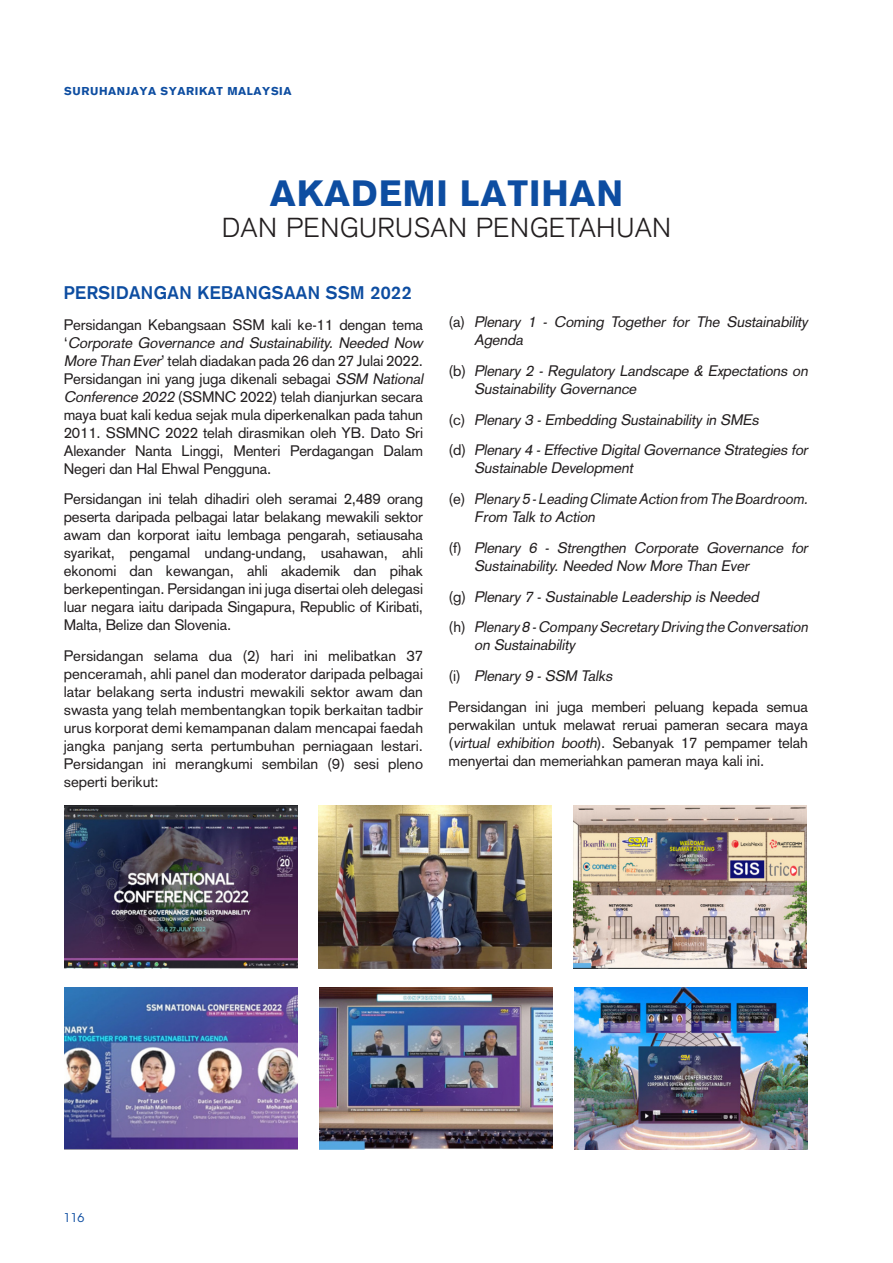
<style>
.page{position:relative;width:893px;height:1263px;background:#fff}
.page>*{position:absolute;margin:0;border:0;box-sizing:border-box;transform-origin:0 0}
.t1{font:900 36px "Akzidenz Grotesk";letter-spacing:.025em;color:#0d4da1}
.t2{font:300 27px "Akzidenz Grotesk";letter-spacing:.025em;color:#231f20}
.t3{font:700 18px "Akzidenz Grotesk";letter-spacing:.025em;color:#0d4da1}
.t4{font:15px/18px "Akzidenz Grotesk";letter-spacing:-.01em;color:#231f20;text-align:justify}
.t5{font:italic 15px/30.8px "Akzidenz Grotesk";color:#231f20}
.t6{font:12px "ITC Avant Garde Std";color:#0d4da1}
.t7{font:900 11.25px "Akzidenz Grotesk";letter-spacing:.05em;color:#0d4da1}
.s1{font-style:italic}
.s2{font-style:normal}
</style>
<div class="page">
<img style="left:64px;top:806px;width:233px;height:162px">
<img style="left:64px;top:987px;width:233px;height:162px">
<img style="left:574px;top:806px;width:233px;height:162px">
<img style="left:319px;top:987px;width:233px;height:162px">
<img style="left:319px;top:806px;width:233px;height:162px">
<img style="left:575px;top:987px;width:233px;height:162px">
<p class="t7" style="left:64px;top:84px;width:229px">SURUHANJAYA SYARIKAT MALAYSIA</p>
<h1 class="t1" style="left:270px;top:173px;width:355px">AKADEMI LATIHAN</h1>
<h2 class="t2" style="left:222px;top:212px;width:451px">DAN PENGURUSAN PENGETAHUAN</h2>
<p class="t3" style="left:64px;top:285px;width:349px">PERSIDANGAN KEBANGSAAN SSM 2022</p>
<p class="t4" style="left:64px;top:317px;width:363px;text-align:left">Persidangan Kebangsaan SSM kali ke-11 dengan tema ‘ <span class="s1">Corporate Governance and Sustainability. Needed Now More Than Ever</span>’ telah diadakan pada 26 dan 27 Julai 2022.<br>Persidangan ini yang juga dikenali sebagai <span class="s1">SSM National Conference 2022</span> (SSMNC 2022) telah dianjurkan secara maya buat kali kedua sejak mula diperkenalkan pada tahun 2011. SSMNC 2022 telah dirasmikan oleh YB. Dato Sri Alexander Nanta Linggi, Menteri Perdagangan Dalam Negeri dan Hal Ehwal Pengguna.</p>
<p class="t4" style="left:64px;top:492px;width:361px">Persidangan ini telah dihadiri oleh seramai 2,489 orang peserta daripada pelbagai latar belakang mewakili sektor awam dan korporat iaitu lembaga pengarah, setiausaha syarikat, pengamal undang-undang, usahawan, ahli ekonomi dan kewangan, ahli akademik dan pihak berkepentingan. Persidangan ini juga disertai oleh delegasi luar negara iaitu daripada Singapura, Republic of Kiribati, Malta, Belize dan Slovenia.</p>
<p class="t4" style="left:64px;top:648px;width:361px">Persidangan selama dua (2) hari ini melibatkan 37 penceramah, ahli panel dan moderator daripada pelbagai latar belakang serta industri mewakili sektor awam dan swasta yang telah membentangkan topik berkaitan tadbir urus korporat demi kemampanan dalam mencapai faedah jangka panjang serta pertumbuhan perniagaan lestari.<br>Persidangan ini merangkumi sembilan (9) sesi pleno seperti berikut:</p>
<p class="t5" style="left:474px;top:314px;width:338px;line-height:18px;text-indent:-26px"><span class="s2">( a )</span> Plenary 1 - Coming Together for The Sustainability<br>Agenda</p>
<p class="t5" style="left:474px;top:363px;width:338px;line-height:18px;text-indent:-26px"><span class="s2">( b )</span> Plenary 2 - Regulatory Landscape &amp; Expectations on<br>Sustainability Governance</p>
<p class="t5" style="left:449px;top:406px;width:363px"><span class="s2">( c )</span> Plenary 3 - Embedding Sustainability in SMEs<br><span class="s2">( d )</span> Plenary 4 - Effective Digital Governance Strategies for</p>
<p class="t5" style="left:449px;top:454px;width:363px;text-indent:26px">Sustainable Development<br><span class="s2">( e )</span> Plenary 5 -Leading Climate Action from The Boardroom.</p>
<p class="t5" style="left:449px;top:503px;width:363px;text-indent:26px">From Talk to Action<br><span class="s2">( f )</span> Plenary 6 - Strengthen Corporate Governance for</p>
<p class="t5" style="left:449px;top:552px;width:363px;text-indent:26px">Sustainability. Needed Now More Than Ever<br><span class="s2">( g )</span> Plenary 7 - Sustainable Leadership is Needed<br><span class="s2">( h )</span> Plenary 8 -Company Secretary Driving the Conversation</p>
<p class="t4" style="left:449px;top:631px;width:361px;line-height:30.8px;text-align:left;text-indent:26px"><span class="s1">on Sustainability<br></span>( i ) <span class="s1">Plenary 9 - SSM Talks<br></span>Persidangan ini juga memberi peluang kepada semua</p>
<p class="t4" style="left:449px;top:717px;width:361px">perwakilan untuk melawat reruai pameran secara maya (<span class="s1">virtual exhibition booth</span>). Sebanyak 17 pempamer telah menyertai dan memeriahkan pameran maya kali ini.</p>
<p class="t6" style="left:64px;top:1211px;width:22px">116</p>
</div>
